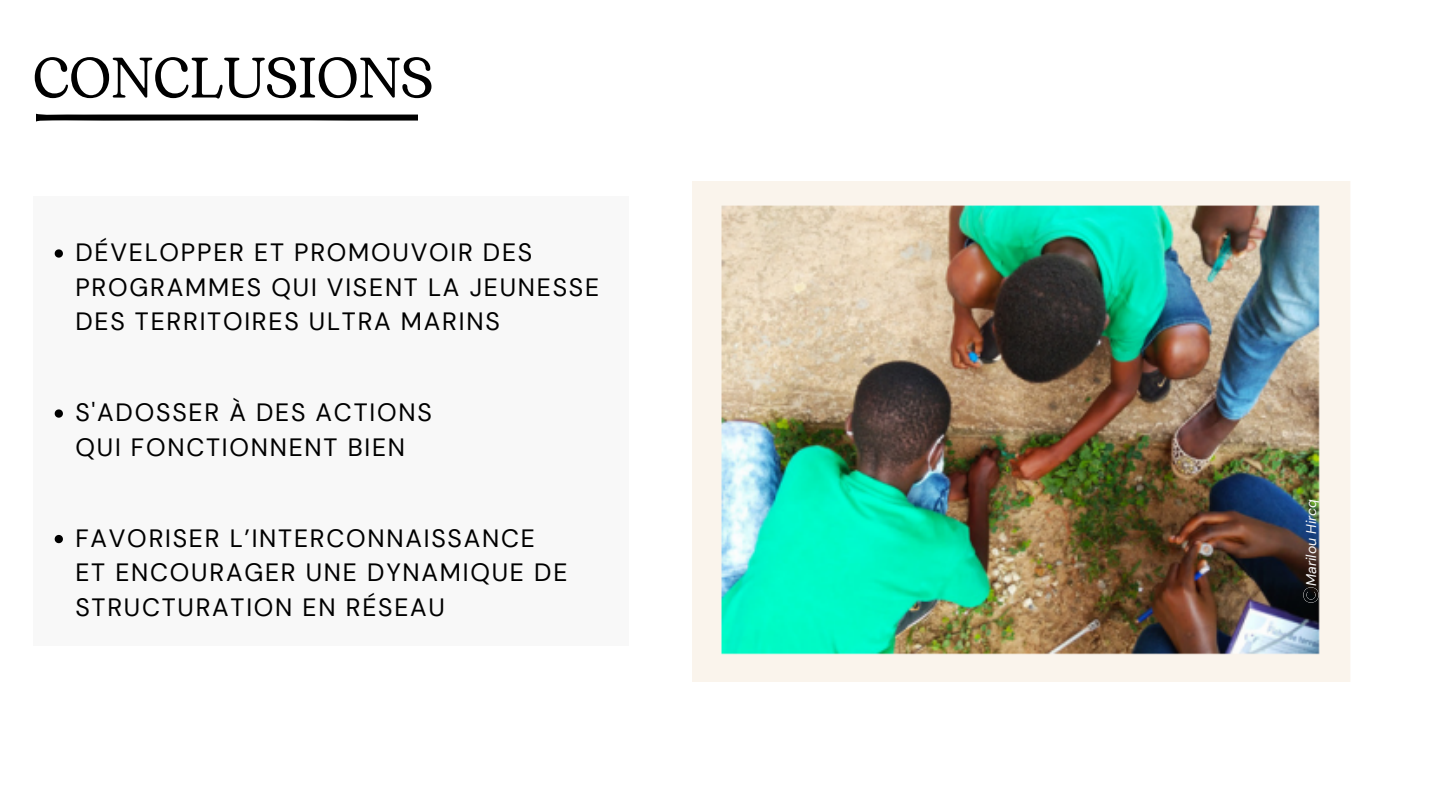
<style>
.page{position:relative;width:1440px;height:810px;background:#fff}
.page>*{position:absolute;margin:0;border:0;box-sizing:border-box;transform-origin:0 0}
.t1{font:56.8px "Bogart";color:#000}
.t2{font:25px/34.5px "DM Sans";letter-spacing:.07em;color:#000}
.t3{font:italic 14.1px "DM Sans";letter-spacing:-.005em;color:#f8f8f8}
</style>
<div class="page">
<div style="left:33px;top:197px;width:595px;height:449px;background:#f8f8f8"></div>
<img style="left:693px;top:181px;width:657px;height:500px">
<svg style="left:55px;top:249px;width:8px;height:9px"></svg>
<svg style="left:55px;top:409px;width:8px;height:9px"></svg>
<svg style="left:55px;top:535px;width:8px;height:8px"></svg>
<svg style="left:36px;top:114px;width:381px;height:8px"></svg>
<img style="left:1304px;top:588px;width:15px;height:15px">
<p class="t1" style="left:33px;top:37px;width:402px">CONCLUSIONS</p>
<p class="t2" style="left:75px;top:236px;width:525px">DÉVELOPPER ET PROMOUVOIR DES<br>PROGRAMMES QUI VISENT LA JEUNESSE<br>DES TERRITOIRES ULTRA MARINS</p>
<p class="t2" style="left:75px;top:396px;width:358px">S'ADOSSER À DES ACTIONS<br>QUI FONCTIONNENT BIEN</p>
<p class="t2" style="left:75px;top:521px;width:494px">FAVORISER L’INTERCONNAISSANCE<br>ET ENCOURAGER UNE DYNAMIQUE DE<br>STRUCTURATION EN RÉSEAU</p>
<p class="t3" style="left:1302px;top:586px;width:88px;rotate:-90deg">Marilou Hircq</p>
</div>
